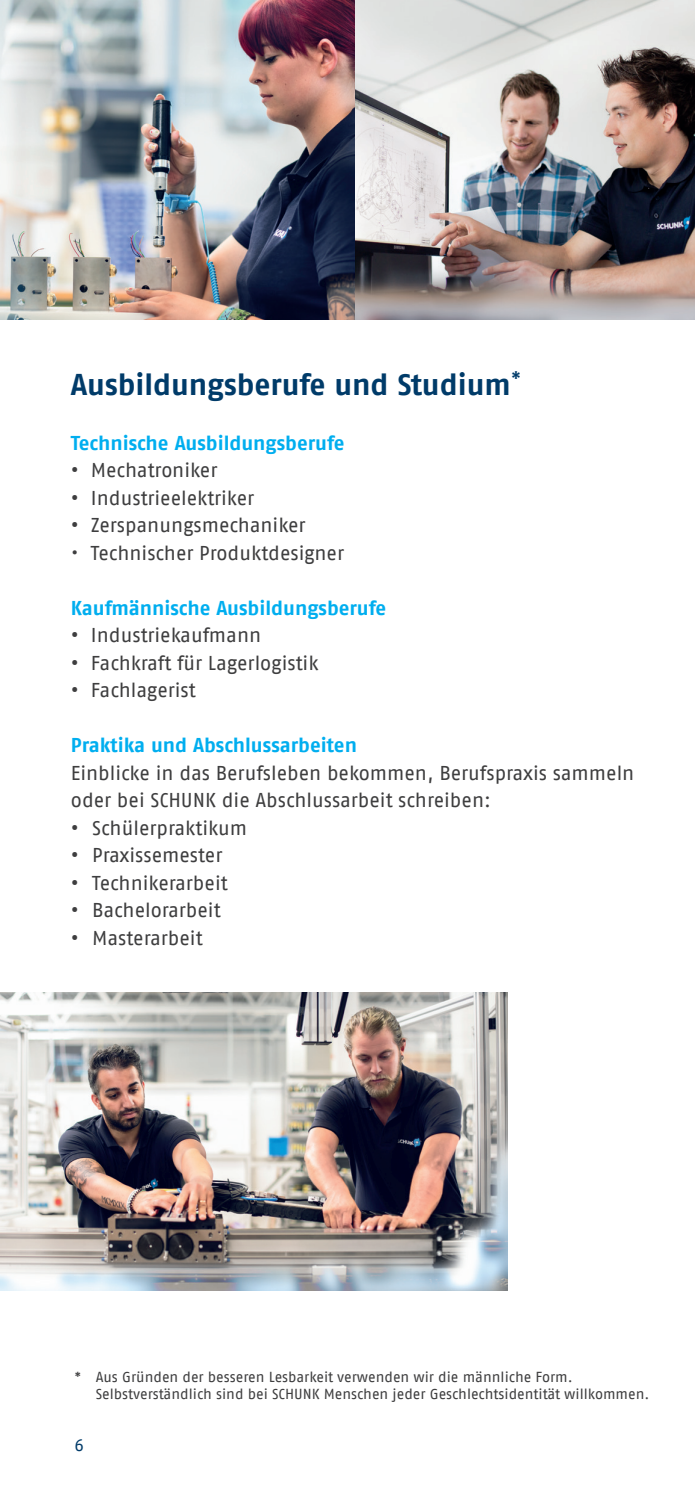
<style>
.page{position:relative;width:695px;height:1489px;background:#fff}
.page>*{position:absolute;margin:0;border:0;box-sizing:border-box;transform-origin:0 0}
.t1{font:700 30px "Fago Pro";letter-spacing:-.005em;color:#003b69}
.t2{font:20px/27.5px "Fago Pro";letter-spacing:-.005em;color:#3e3e3f}
.t3{font:700 20px "Fago Pro";color:#00aeef}
.t4{font:16.75px "Fago Pro";color:#003b69}
.t5{font:14.5px/17.5px "Fago Pro";color:#3e3e3f}
.s1{font-weight:700}
</style>
<div class="page">
<img style="left:354px;top:0;width:340px;height:319px">
<img style="left:0;top:992px;width:508px;height:298px">
<img style="left:0;top:0;width:354px;height:319px">
<h1 class="t1" style="left:71px;top:366px;width:452px">Ausbildungsberufe und Studium<sup>*</sup></h1>
<p class="t3" style="left:71px;top:430px;width:275px">Technische Ausbildungsberufe</p>
<p class="t2" style="left:71px;top:456px;width:148px"><span class="s1">•</span> Mechatroniker</p>
<p class="t2" style="left:71px;top:484px;width:185px"><span class="s1">•</span> Industrieelektriker</p>
<p class="t2" style="left:71px;top:511px;width:236px"><span class="s1">•</span> Zerspanungsmechaniker</p>
<p class="t2" style="left:71px;top:539px;width:275px">• Technischer Produktdesigner</p>
<p class="t3" style="left:71px;top:595px;width:316px">Kaufmännische Ausbildungsberufe</p>
<p class="t2" style="left:71px;top:621px;width:192px"><span class="s1">•</span> Industriekaufmann</p>
<p class="t2" style="left:71px;top:649px;width:249px"><span class="s1">•</span> Fachkraft für Lagerlogistik</p>
<p class="t2" style="left:71px;top:676px;width:126px"><span class="s1">•</span> Fachlagerist</p>
<p class="t3" style="left:71px;top:733px;width:287px">Praktika und Abschlussarbeiten</p>
<p class="t2" style="left:71px;top:759px;width:565px">Einblicke in das Berufsleben bekommen, Berufspraxis sammeln oder bei SCHUNK die Abschlussarbeit schreiben:</p>
<p class="t2" style="left:71px;top:814px;width:177px"><span class="s1">•</span> Schülerpraktikum</p>
<p class="t2" style="left:71px;top:841px;width:153px"><span class="s1">•</span> Praxissemester</p>
<p class="t2" style="left:71px;top:869px;width:158px"><span class="s1">•</span> Technikerarbeit</p>
<p class="t2" style="left:71px;top:896px;width:151px"><span class="s1">•</span> Bachelorarbeit</p>
<p class="t2" style="left:71px;top:924px;width:133px"><span class="s1">•</span> Masterarbeit</p>
<p class="t5" style="left:96px;top:1367px;width:555px;text-indent:-21px">* Aus Gründen der besseren Lesbarkeit verwenden wir die männliche Form.<br>Selbstverständlich sind bei SCHUNK Menschen jeder Geschlechtsidentität willkommen.</p>
<p class="t4" style="left:74px;top:1434px;width:11px">6</p>
</div>
